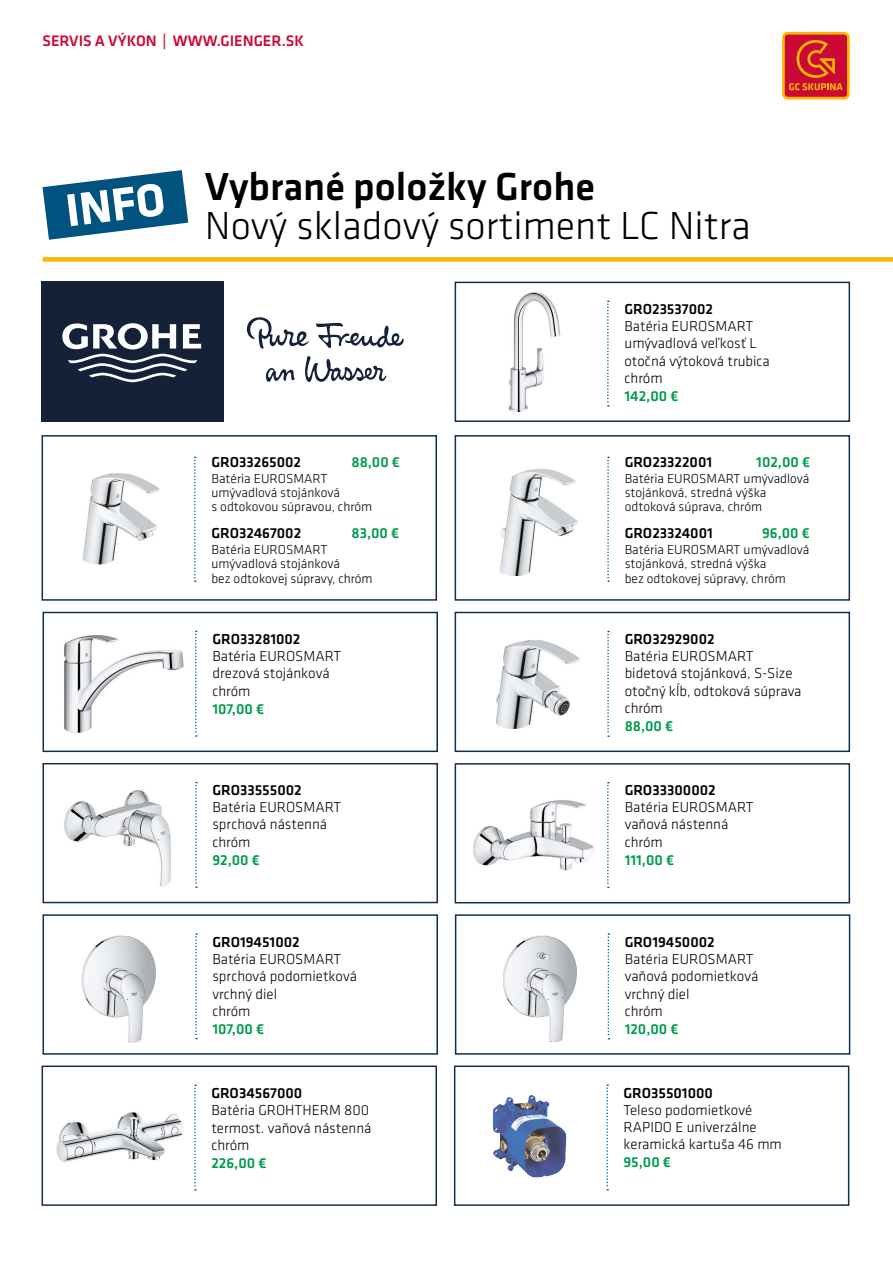
<style>
.page{position:relative;width:893px;height:1263px;background:#fff}
.page>*{position:absolute;margin:0;border:0;box-sizing:border-box;transform-origin:0 0}
.t1{font:700 45px "GC Klavika Head";color:#fff}
.t2{font:300 40.5px "GC Klavika";color:#000}
.t3{font:500 40.5px "GC Klavika Fein";color:#000}
.t4{font:300 15px/17.4px "GC Klavika";color:#000}
.t5{font:500 15px "GC Klavika Fein";color:#000}
.t6{font:500 15px "GC Klavika Fein";color:#009a4e}
.t7{font:500 15px "GC Klavika Head";color:#cc0935}
.t8{font:300 13.5px/14.2px "GC Klavika";color:#000}
</style>
<div class="page">
<svg style="left:782px;top:32px;width:68px;height:67px"></svg>
<div style="left:785px;top:35px;width:62px;height:62px;background:#cc0935;border-radius:3px"></div>
<svg style="left:789px;top:40px;width:54px;height:50px"></svg>
<div style="left:43px;top:257px;width:850px;height:5px;background:#fbb800"></div>
<div style="left:43px;top:612px;width:395px;height:140px;border:2px solid #122d52"></div>
<div style="left:455px;top:612px;width:395px;height:140px;border:2px solid #122d52"></div>
<svg style="left:195px;top:631px;width:2px;height:106px"></svg>
<svg style="left:607px;top:631px;width:2px;height:106px"></svg>
<div style="left:43px;top:763px;width:395px;height:140px;border:2px solid #122d52"></div>
<svg style="left:195px;top:782px;width:2px;height:106px"></svg>
<div style="left:455px;top:763px;width:395px;height:140px;border:2px solid #122d52"></div>
<svg style="left:607px;top:782px;width:2px;height:106px"></svg>
<img style="left:64px;top:635px;width:120px;height:98px">
<img style="left:497px;top:640px;width:83px;height:89px">
<img style="left:64px;top:790px;width:107px;height:97px">
<div style="left:43px;top:914px;width:395px;height:141px;border:2px solid #122d52"></div>
<div style="left:455px;top:914px;width:395px;height:141px;border:2px solid #122d52"></div>
<svg style="left:195px;top:933px;width:2px;height:106px"></svg>
<svg style="left:608px;top:933px;width:1px;height:106px"></svg>
<img style="left:473px;top:800px;width:122px;height:71px">
<img style="left:82px;top:935px;width:74px;height:107px">
<img style="left:503px;top:935px;width:74px;height:106px">
<div style="left:42px;top:435px;width:395px;height:166px;border:2px solid #122d52"></div>
<div style="left:455px;top:435px;width:395px;height:166px;border:2px solid #122d52"></div>
<svg style="left:194px;top:457px;width:2px;height:125px"></svg>
<svg style="left:607px;top:457px;width:2px;height:125px"></svg>
<img style="left:83px;top:473px;width:77px;height:91px">
<img style="left:500px;top:469px;width:78px;height:106px">
<img style="left:508px;top:292px;width:53px;height:119px">
<div style="left:455px;top:282px;width:395px;height:140px;border:2px solid #122d52"></div>
<svg style="left:607px;top:300px;width:2px;height:107px"></svg>
<div style="left:454px;top:1065px;width:395px;height:141px;border:2px solid #122d52"></div>
<svg style="left:606px;top:1084px;width:2px;height:106px"></svg>
<div style="left:42px;top:1065px;width:395px;height:141px;border:2px solid #122d52"></div>
<svg style="left:194px;top:1084px;width:2px;height:107px"></svg>
<img style="left:493px;top:1095px;width:73px;height:82px">
<img style="left:56px;top:1112px;width:127px;height:51px">
<div style="left:42px;top:282px;width:182px;height:140px;background:#142139"></div>
<svg style="left:62px;top:323px;width:139px;height:59px"></svg>
<svg style="left:247px;top:317px;width:157px;height:65px"></svg>
<svg style="left:43px;top:170px;width:145px;height:70px"></svg>
<p class="t7" style="left:43px;top:30px;width:263px">SERVIS A VÝKON | WWW.GIENGER.SK</p>
<h1 class="t1" style="left:62px;top:177px;width:101px;rotate:-7deg">INFO</h1>
<h2 class="t3" style="left:205px;top:160px;width:391px">Vybrané položky Grohe</h2>
<h2 class="t2" style="left:205px;top:202px;width:547px">Nový skladový sortiment LC Nitra</h2>
<p class="t5" style="left:211px;top:452px;width:91px">GRO33265002</p>
<p class="t6" style="left:351px;top:452px;width:50px">88,00 €</p>
<p class="t8" style="left:211px;top:471px;width:162px">Batéria EUROSMART umývadlová stojánková<br>s odtokovou súpravou, chróm</p>
<p class="t5" style="left:211px;top:523px;width:91px">GRO32467002</p>
<p class="t6" style="left:352px;top:523px;width:49px">83,00 €</p>
<p class="t8" style="left:211px;top:542px;width:163px">Batéria EUROSMART umývadlová stojánková<br>bez odtokovej súpravy, chróm</p>
<p class="t5" style="left:212px;top:628px;width:90px">GRO33281002</p>
<p class="t4" style="left:212px;top:647px;width:130px">Batéria EUROSMART drezová stojánková chróm</p>
<p class="t6" style="left:212px;top:698px;width:53px">107,00 €</p>
<p class="t5" style="left:212px;top:779px;width:91px">GRO33555002</p>
<p class="t4" style="left:212px;top:798px;width:130px">Batéria EUROSMART sprchová nástenná chróm</p>
<p class="t6" style="left:212px;top:849px;width:49px">92,00 €</p>
<p class="t5" style="left:212px;top:931px;width:89px">GRO19451002</p>
<p class="t4" style="left:212px;top:950px;width:146px">Batéria EUROSMART sprchová podomietková vrchný diel<br>chróm</p>
<p class="t6" style="left:212px;top:1019px;width:53px">107,00 €</p>
<p class="t5" style="left:211px;top:1082px;width:93px">GRO34567000</p>
<p class="t4" style="left:211px;top:1101px;width:162px">Batéria GROHTHERM 800 termost. vaňová nástenná chróm</p>
<p class="t6" style="left:211px;top:1153px;width:57px">226,00 €</p>
<p class="t5" style="left:624px;top:298px;width:90px">GRO23537002</p>
<p class="t4" style="left:624px;top:317px;width:147px">Batéria EUROSMART umývadlová veľkosť L otočná výtoková trubica chróm</p>
<p class="t6" style="left:624px;top:386px;width:55px">142,00 €</p>
<p class="t5" style="left:625px;top:452px;width:89px">GRO23322001</p>
<p class="t6" style="left:756px;top:452px;width:55px">102,00 €</p>
<p class="t8" style="left:625px;top:471px;width:186px">Batéria EUROSMART umývadlová stojánková, stredná výška odtoková súprava, chróm</p>
<p class="t5" style="left:625px;top:523px;width:90px">GRO23324001</p>
<p class="t6" style="left:762px;top:523px;width:49px">96,00 €</p>
<p class="t8" style="left:625px;top:542px;width:186px">Batéria EUROSMART umývadlová stojánková, stredná výška<br>bez odtokovej súpravy, chróm</p>
<p class="t5" style="left:625px;top:628px;width:91px">GRO32929002</p>
<p class="t4" style="left:625px;top:647px;width:178px">Batéria EUROSMART bidetová stojánková, S-Size otočný kĺb, odtoková súprava chróm</p>
<p class="t6" style="left:625px;top:716px;width:50px">88,00 €</p>
<p class="t5" style="left:625px;top:779px;width:92px">GRO33300002</p>
<p class="t4" style="left:625px;top:798px;width:130px">Batéria EUROSMART vaňová nástenná chróm</p>
<p class="t6" style="left:625px;top:849px;width:51px">111,00 €</p>
<p class="t5" style="left:625px;top:931px;width:91px">GRO19450002</p>
<p class="t4" style="left:625px;top:950px;width:135px">Batéria EUROSMART vaňová podomietková vrchný diel<br>chróm</p>
<p class="t6" style="left:625px;top:1019px;width:55px">120,00 €</p>
<p class="t5" style="left:623px;top:1082px;width:91px">GRO35501000</p>
<p class="t4" style="left:623px;top:1101px;width:160px;line-height:17px">Teleso podomietkové<br>RAPIDO E univerzálne keramická kartuša 46 mm</p>
<p class="t6" style="left:623px;top:1151px;width:49px">95,00 €</p>
</div>
